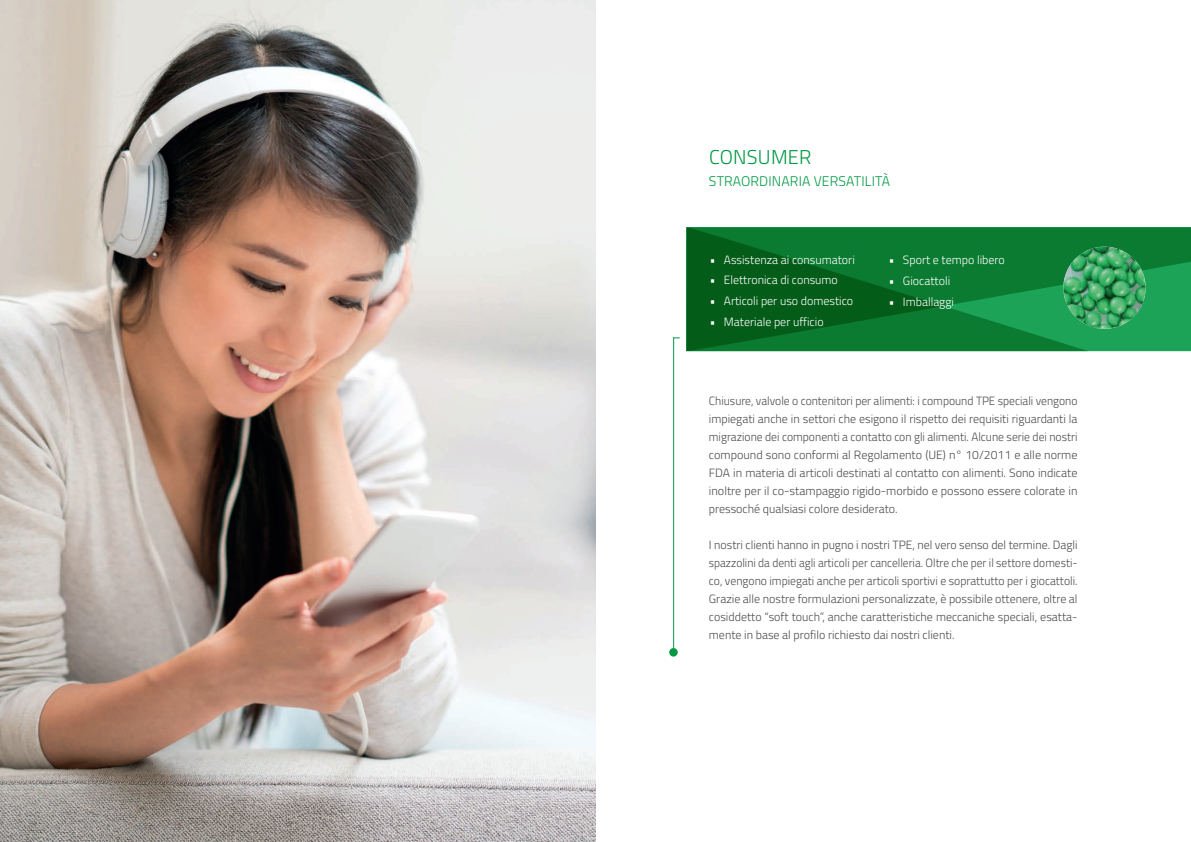
<style>
.page{position:relative;width:1191px;height:842px;background:#fff}
.page>*{position:absolute;margin:0;border:0;box-sizing:border-box;transform-origin:0 0}
.t1{font:300 20px "Titillium Web";letter-spacing:.01em;color:#039945}
.t2{font:300 14px "Titillium Web";letter-spacing:.01em;color:#039945}
.t3{font:300 12px/18px "Titillium Web";color:#4b4c4d;text-align:justify}
.t4{font:300 12px "Titillium Web";color:#fff}
</style>
<div class="page">
<svg style="left:686px;top:227px;width:505px;height:124px;background:#0b7930"></svg>
<img style="left:0;top:0;width:595px;height:842px">
<hr style="left:673px;top:337px;width:1px;height:315px;background:#039945">
<div style="left:669px;top:648px;width:8px;height:9px;background:#039945;border-radius:50%"></div>
<img style="left:1063px;top:247px;width:82px;height:82px;border-radius:41px">
<h1 class="t1" style="left:709px;top:143px;width:104px">CONSUMER</h1>
<p class="t2" style="left:709px;top:171px;width:183px">STRAORDINARIA VERSATILITÀ</p>
<p class="t4" style="left:710px;top:251px;width:146px">• Assistenza ai consumatori</p>
<p class="t4" style="left:710px;top:272px;width:130px">• Elettronica di consumo</p>
<p class="t4" style="left:710px;top:292px;width:145px">• Articoli per uso domestico</p>
<p class="t4" style="left:710px;top:313px;width:115px">• Materiale per ufficio</p>
<p class="t4" style="left:889px;top:251px;width:117px">• Sport e tempo libero</p>
<p class="t4" style="left:889px;top:272px;width:63px">• Giocattoli</p>
<p class="t4" style="left:889px;top:293px;width:67px">• Imballaggi</p>
<p class="t3" style="left:709px;top:391px;width:370px">Chiusure, valvole o contenitori per alimenti: i compound TPE speciali vengono impiegati anche in settori che esigono il rispetto dei requisiti riguardanti la migrazione dei componenti a contatto con gli alimenti. Alcune serie dei nostri compound sono conformi al Regolamento (UE) n° 10/2011 e alle norme FDA in materia di articoli destinati al contatto con alimenti. Sono indicate inoltre per il co-stampaggio rigido-morbido e possono essere colorate in pressoché qualsiasi colore desiderato.</p>
<p class="t3" style="left:709px;top:535px;width:370px">I nostri clienti hanno in pugno i nostri TPE, nel vero senso del termine. Dagli spazzolini da denti agli articoli per cancelleria. Oltre che per il settore domesti&shy;co, vengono impiegati anche per articoli sportivi e soprattutto per i giocattoli.<br>Grazie alle nostre formulazioni personalizzate, è possibile ottenere, oltre al cosiddetto “soft touch”, anche caratteristiche meccaniche speciali, esatta&shy;mente in base al profilo richiesto dai nostri clienti.</p>
</div>
